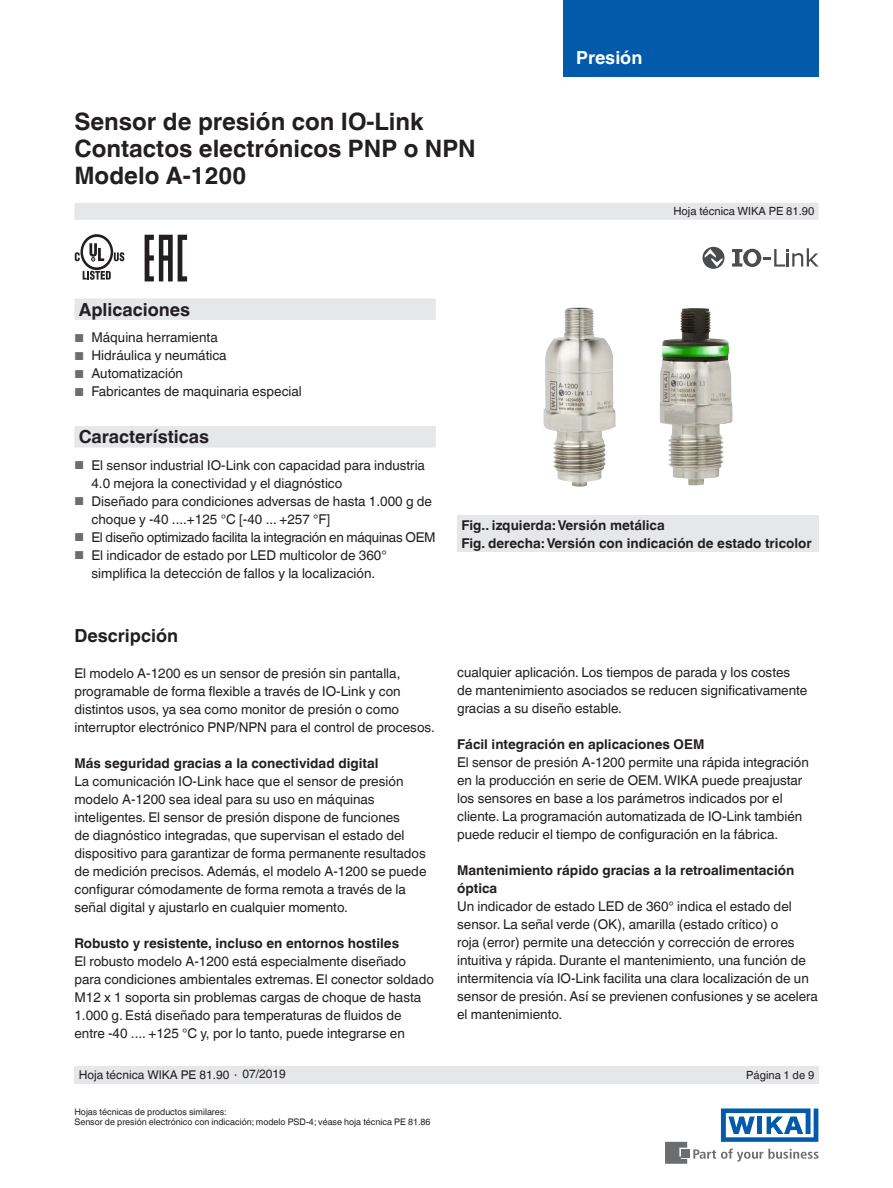
<style>
.page{position:relative;width:893px;height:1188px;background:#fff}
.page>*{position:absolute;margin:0;border:0;box-sizing:border-box;transform-origin:0 0}
.t1{font:700 24px/27px "Helvetica World";color:#231f20}
.t2{font:700 18px "Helvetica World";color:#231f20}
.t3{font:700 18px "Helvetica World";color:#fff}
.t4{font:13.5px/18px "Helvetica World";color:#231f20}
.t5{font:700 13.5px/18px "Helvetica World";color:#231f20}
.t6{font:13.5px "Helvetica World";letter-spacing:-.02em;color:#231f20}
.t7{font:12px "Helvetica World";color:#231f20}
.t8{font:11.25px "Helvetica World";color:#231f20}
.t9{font:9px/10.5px "Helvetica World";color:#231f20}
.s1{font-size:11.55px;color:#6c6d70}
.s2{font-size:11.25px}
</style>
<div class="page">
<svg style="left:693px;top:1149px;width:126px;height:13px"></svg>
<div style="left:682px;top:1150px;width:8px;height:8px;background:#6c6d70"></div>
<svg style="left:665px;top:1142px;width:22px;height:22px"></svg>
<svg style="left:721px;top:1108px;width:97px;height:34px"></svg>
<div style="left:563px;top:0;width:256px;height:76px;background:#015aaa"></div>
<div style="left:74px;top:203px;width:745px;height:17px;background:#e6e7e9"></div>
<div style="left:74px;top:1066px;width:745px;height:18px;background:#e6e7e9"></div>
<div style="left:457px;top:516px;width:362px;height:36px;background:#e6e7e9"></div>
<img style="left:659px;top:308px;width:73px;height:178px">
<img style="left:543px;top:308px;width:73px;height:179px">
<svg style="left:74px;top:298px;width:362px;height:150px"></svg>
<svg style="left:83px;top:271px;width:28px;height:9px"></svg>
<svg style="left:114px;top:252px;width:10px;height:9px"></svg>
<div style="left:80px;top:234px;width:33px;height:36px;border:3px solid #231f20;border-radius:50%"></div>
<svg style="left:89px;top:243px;width:15px;height:18px"></svg>
<svg style="left:75px;top:252px;width:5px;height:9px"></svg>
<svg style="left:702px;top:247px;width:22px;height:22px"></svg>
<svg style="left:732px;top:248px;width:86px;height:19px"></svg>
<svg style="left:145px;top:235px;width:42px;height:46px"></svg>
<h1 class="t1" style="left:74px;top:108px;width:403px">Sensor de presión con IO-Link<br>Contactos electrónicos PNP o NPN<br>Modelo A-1200</h1>
<h2 class="t3" style="left:576px;top:47px;width:68px">Presión</h2>
<p class="t8" style="left:673px;top:205px;width:142px">Hoja técnica WIKA PE 81.90</p>
<h2 class="t2" style="left:79px;top:299px;width:113px">Aplicaciones</h2>
<p class="t4" style="left:74px;top:329px;width:145px"><span class="s1">■</span> Máquina herramienta</p>
<p class="t4" style="left:74px;top:347px;width:154px"><span class="s1">■</span> Hidráulica y neumática</p>
<p class="t4" style="left:74px;top:365px;width:110px"><span class="s1">■</span> Automatización</p>
<p class="t4" style="left:74px;top:383px;width:229px"><span class="s1">■</span> Fabricantes de maquinaria especial</p>
<h2 class="t2" style="left:79px;top:427px;width:132px">Características</h2>
<p class="t4" style="left:91px;top:456px;width:335px;text-indent:-17px"><span class="s1">■</span> El sensor industrial IO-Link con capacidad para industria<br>4.0 mejora la conectividad y el diagnóstico</p>
<p class="t4" style="left:91px;top:492px;width:342px;text-indent:-17px"><span class="s1">■</span> Diseñado para condiciones adversas de hasta 1.000 g de choque y -40 ....+125 °C [-40 ... +257 °F]</p>
<p class="t6" style="left:74px;top:529px;width:363px"><span class="s1">■</span> El diseño optimizado facilita la integración en máquinas OEM</p>
<p class="t4" style="left:74px;top:546px;width:314px;text-align:center"><span class="s1">■</span> El indicador de estado por LED multicolor de 360° simplifica la detección de fallos y la localización.</p>
<h2 class="t2" style="left:74px;top:626px;width:105px">Descripción</h2>
<p class="t4" style="left:74px;top:665px;width:362px">El modelo A-1200 es un sensor de presión sin pantalla, programable de forma flexible a través de IO-Link y con distintos usos, ya sea como monitor de presión o como interruptor electrónico PNP/NPN para el control de procesos.</p>
<p class="t5" style="left:74px;top:755px;width:306px">Más seguridad gracias a la conectividad digital</p>
<p class="t4" style="left:74px;top:773px;width:354px">La comunicación IO-Link hace que el sensor de presión modelo A-1200 sea ideal para su uso en máquinas inteligentes. El sensor de presión dispone de funciones<br>de diagnóstico integradas, que supervisan el estado del dispositivo para garantizar de forma permanente resultados de medición precisos. Además, el modelo A-1200 se puede configurar cómodamente de forma remota a través de la señal digital y ajustarlo en cualquier momento.</p>
<p class="t5" style="left:74px;top:935px;width:326px">Robusto y resistente, incluso en entornos hostiles</p>
<p class="t4" style="left:74px;top:953px;width:361px">El robusto modelo A-1200 está especialmente diseñado para condiciones ambientales extremas. El conector soldado M12 x 1 soporta sin problemas cargas de choque de hasta 1.000 g. Está diseñado para temperaturas de fluidos de entre -40 .... +125 °C y, por lo tanto, puede integrarse en</p>
<p class="t5" style="left:461px;top:516px;width:352px">Fig.. izquierda: Versión metálica<br>Fig. derecha: Versión con indicación de estado tricolor</p>
<p class="t4" style="left:457px;top:664px;width:352px">cualquier aplicación. Los tiempos de parada y los costes de mantenimiento asociados se reducen significativamente gracias a su diseño estable.</p>
<p class="t5" style="left:457px;top:736px;width:249px">Fácil integración en aplicaciones OEM</p>
<p class="t4" style="left:457px;top:754px;width:353px">El sensor de presión A-1200 permite una rápida integración en la producción en serie de OEM. WIKA puede preajustar los sensores en base a los parámetros indicados por el cliente. La programación automatizada de IO-Link también puede reducir el tiempo de configuración en la fábrica.</p>
<p class="t5" style="left:457px;top:862px;width:339px">Mantenimiento rápido gracias a la retroalimentación óptica</p>
<p class="t4" style="left:457px;top:898px;width:362px">Un indicador de estado LED de 360° indica el estado del sensor. La señal verde (OK), amarilla (estado crítico) o<br>roja (error) permite una detección y corrección de errores intuitiva y rápida. Durante el mantenimiento, una función de intermitencia vía IO-Link facilita una clara localización de un sensor de presión. Así se previenen confusiones y se acelera el mantenimiento.</p>
<p class="t7" style="left:79px;top:1068px;width:209px">Hoja técnica WIKA PE 81.90 <span class="s2">∙</span> 07/2019</p>
<p class="t8" style="left:746px;top:1068px;width:69px">Página 1 de 9</p>
<p class="t9" style="left:74px;top:1107px;width:358px">Hojas técnicas de productos similares:<br>Sensor de presión electrónico con indicación; modelo PSD-4; véase hoja técnica PE 81.86</p>
</div>
